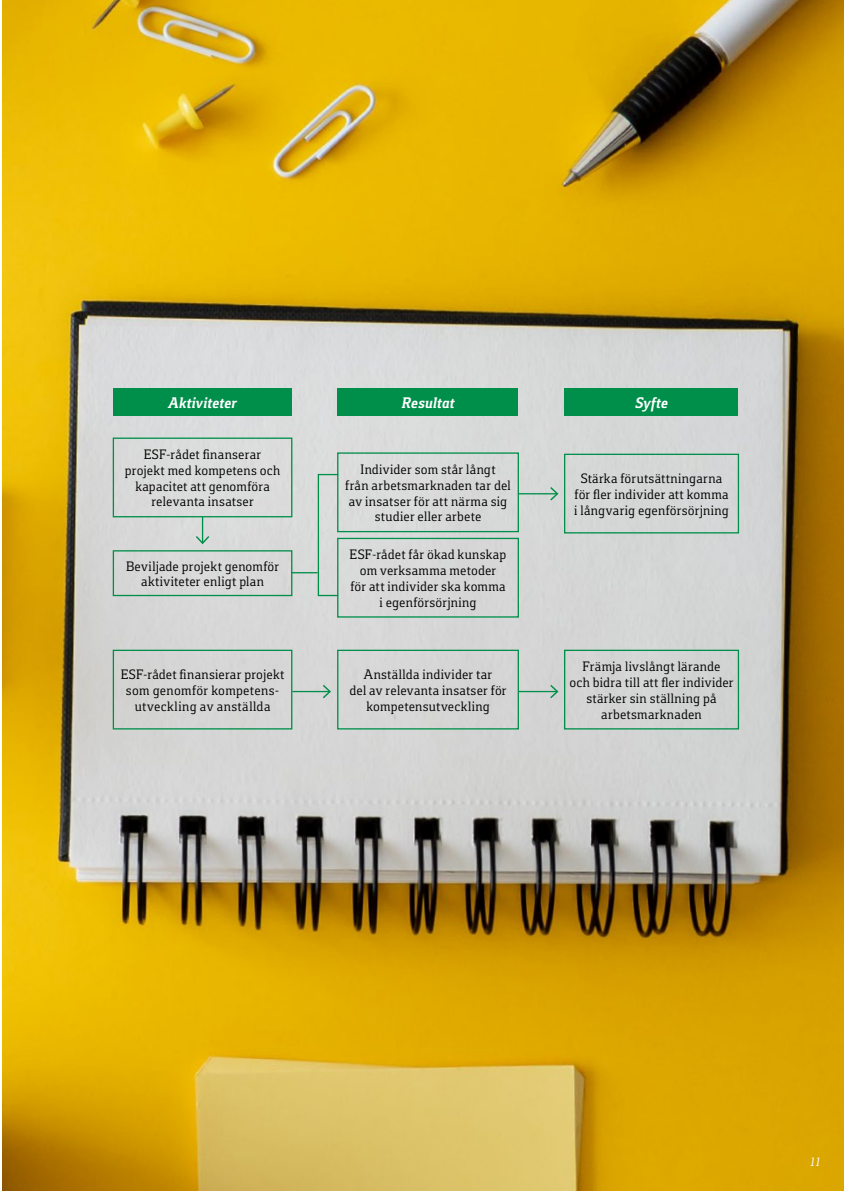
<style>
.page{position:relative;width:844px;height:1191px;background:#fff}
.page>*{position:absolute;margin:0;border:0;box-sizing:border-box;transform-origin:0 0}
.Illustrationstext{font:italic 700 15.75px "Foral Pro";letter-spacing:.005em;color:#fff}
.Illustrationstext-2{font:14px/15.8px "Foral Pro";letter-spacing:.015em;color:#000;text-align:center}
.t1{font:italic 12.25px "Foral Pro";color:#fff}
</style>
<div class="page">
<img style="left:2px;top:0;width:841px;height:1191px">
<div style="left:337px;top:649px;width:182px;height:80px;border:1px solid #008f4a"></div>
<div style="left:564px;top:649px;width:174px;height:80px;border:1px solid #008f4a"></div>
<div style="left:113px;top:388px;width:178px;height:28px;background:#008f4a"></div>
<div style="left:113px;top:437px;width:179px;height:80px;border:1px solid #008f4a"></div>
<div style="left:564px;top:454px;width:174px;height:79px;border:1px solid #008f4a"></div>
<div style="left:337px;top:452px;width:182px;height:80px;border:1px solid #008f4a"></div>
<div style="left:337px;top:538px;width:182px;height:79px;border:1px solid #008f4a"></div>
<div style="left:113px;top:550px;width:179px;height:46px;border:1px solid #008f4a"></div>
<div style="left:113px;top:649px;width:179px;height:80px;border:1px solid #008f4a"></div>
<div style="left:337px;top:388px;width:180px;height:28px;background:#008f4a"></div>
<div style="left:564px;top:388px;width:173px;height:28px;background:#008f4a"></div>
<svg style="left:291px;top:572px;width:26px;height:1px"></svg>
<hr style="left:518px;top:493px;width:39px;height:1px;background:#008f4a">
<svg style="left:548px;top:485px;width:11px;height:17px"></svg>
<hr style="left:518px;top:691px;width:39px;height:1px;background:#008f4a">
<svg style="left:548px;top:683px;width:11px;height:17px"></svg>
<hr style="left:292px;top:691px;width:38px;height:1px;background:#008f4a">
<svg style="left:321px;top:683px;width:11px;height:17px"></svg>
<svg style="left:194px;top:516px;width:17px;height:29px"></svg>
<div style="left:317px;top:474px;width:22px;height:122px;border:1px solid #008f4a"></div>
<p class="Illustrationstext" style="left:168px;top:394px;width:70px">Aktiviteter</p>
<p class="Illustrationstext-2" style="left:125px;top:446px;width:157px">ESF-rådet finanserar projekt med kompetens och kapacitet att genomföra relevanta insatser</p>
<p class="Illustrationstext-2" style="left:126px;top:558px;width:154px">Beviljade projekt genomför aktiviteter enligt plan</p>
<p class="Illustrationstext-2" style="left:121px;top:666px;width:165px">ESF-rådet finansierar projekt som genomför kompetens&shy;utveckling av anställda</p>
<p class="Illustrationstext" style="left:401px;top:394px;width:54px">Resultat</p>
<p class="Illustrationstext-2" style="left:345px;top:461px;width:167px">Individer som står långt<br>från arbetsmarknaden tar del av insatser för att närma sig studier eller arbete</p>
<p class="Illustrationstext-2" style="left:349px;top:547px;width:158px">ESF-rådet får ökad kunskap om verksamma metoder<br>för att individer ska komma i egenförsörjning</p>
<p class="Illustrationstext-2" style="left:349px;top:666px;width:159px">Anställda individer tar<br>del av relevanta insatser för kompetensutveckling</p>
<p class="Illustrationstext" style="left:634px;top:394px;width:34px">Syfte</p>
<p class="Illustrationstext-2" style="left:574px;top:470px;width:156px">Stärka förutsättningarna för fler individer att komma i långvarig egenförsörjning</p>
<p class="Illustrationstext-2" style="left:569px;top:658px;width:166px">Främja livslångt lärande<br>och bidra till att fler individer stärker sin ställning på arbetsmarknaden</p>
<p class="t1" style="left:809px;top:1155px;width:11px">11</p>
</div>
